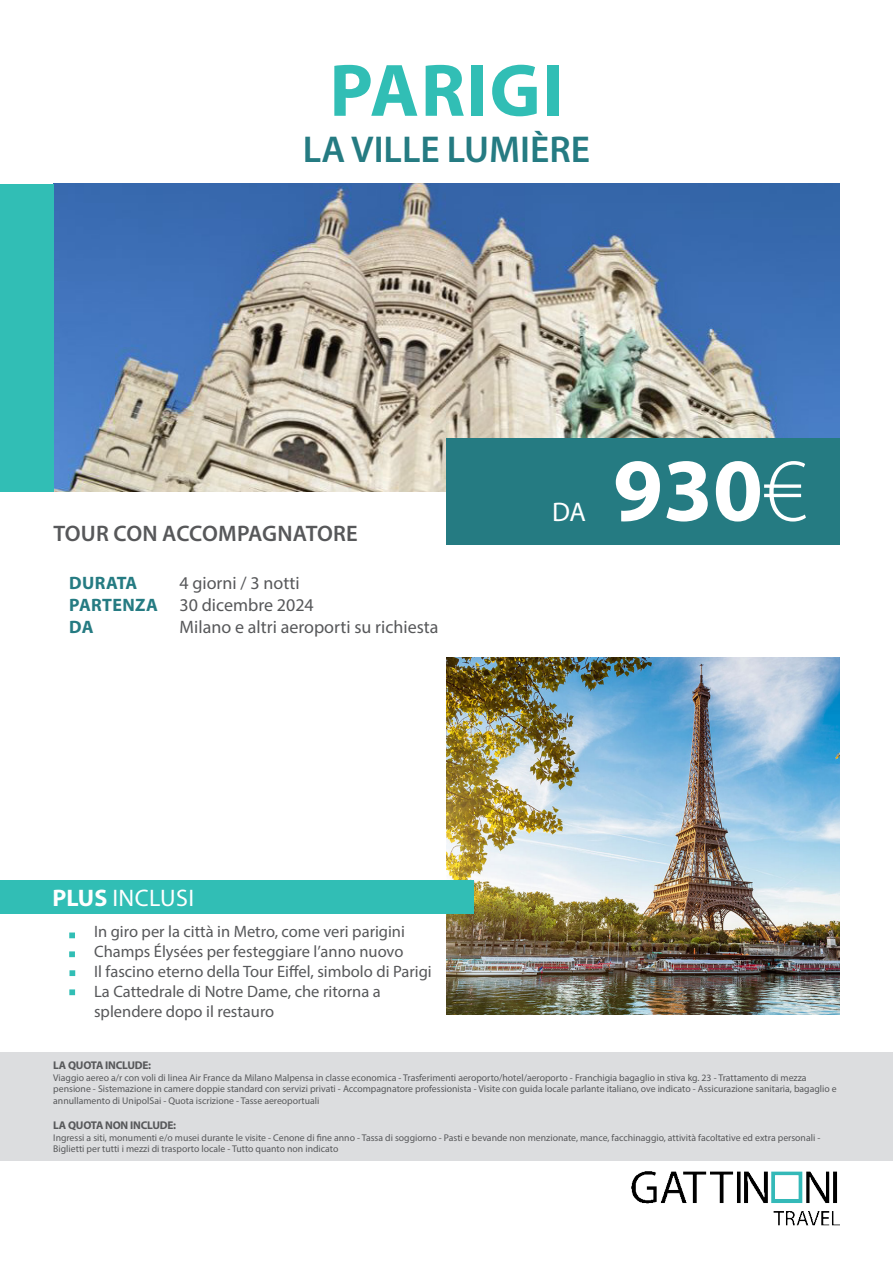
<style>
.page{position:relative;width:893px;height:1263px;background:#fff}
.page>*{position:absolute;margin:0;border:0;box-sizing:border-box;transform-origin:0 0}
.t1{font:700 90px "Myriad Pro";color:#fff}
.t2{font:700 75px "Myriad Pro";letter-spacing:.02em;color:#31beb5}
.t3{font:600 37.5px "Myriad Pro";color:#257b82}
.t4{font:27px "Myriad Pro";color:#fff}
.t5{font:24px "Myriad Pro";letter-spacing:.02em;color:#fff}
.t6{font:600 22.5px "Myriad Pro";color:#57585a}
.t7{font:18px "Myriad Pro";color:#57585a}
.t8{font:700 18px "Myriad Pro";letter-spacing:.02em;color:#257b82}
.t9{font:16.5px/19.8px "Myriad Pro";color:#57585a}
.t10{font:700 11.25px "Myriad Pro";letter-spacing:-.02em;color:#57585a}
.t11{font:9.75px/11.7px "Myriad Pro";color:#57585a}
.s1{font-weight:700}
.s2{font-weight:300}
</style>
<div class="page">
<img style="left:446px;top:657px;width:394px;height:358px">
<img style="left:53px;top:184px;width:786px;height:308px">
<div style="left:0;top:1052px;width:893px;height:108px;background:#dcdddf"></div>
<div style="left:0;top:880px;width:473px;height:33px;background:#31beb5"></div>
<div style="left:446px;top:438px;width:394px;height:107px;background:#257b82"></div>
<img style="left:613px;top:1160px;width:227px;height:66px">
<div style="left:0;top:184px;width:53px;height:308px;background:#31beb5"></div>
<svg style="left:69px;top:951px;width:6px;height:6px"></svg>
<svg style="left:69px;top:970px;width:6px;height:6px"></svg>
<svg style="left:69px;top:932px;width:6px;height:6px"></svg>
<svg style="left:69px;top:989px;width:6px;height:6px"></svg>
<p class="t2" style="left:329px;top:42px;width:236px">PARIGI</p>
<p class="t3" style="left:303px;top:125px;width:288px">LA VILLE LUMIÈRE</p>
<p class="t6" style="left:53px;top:519px;width:306px">TOUR CON ACCOMPAGNATORE</p>
<p class="t8" style="left:69px;top:571px;width:70px">DURATA</p>
<p class="t8" style="left:69px;top:593px;width:90px">PARTENZA</p>
<p class="t8" style="left:69px;top:615px;width:26px">DA</p>
<p class="t7" style="left:180px;top:572px;width:122px">4 giorni / 3 notti</p>
<p class="t7" style="left:180px;top:594px;width:136px">30 dicembre 2024</p>
<p class="t7" style="left:180px;top:615px;width:260px">Milano e altri aeroporti su richiesta</p>
<p class="t5" style="left:52px;top:883px;width:143px"><span class="s1">PLUS</span> INCLUSI</p>
<p class="t9" style="left:94px;top:922px;width:312px">In giro per la città in Metro, come veri parigini</p>
<p class="t9" style="left:94px;top:941px;width:311px">Champs Élysées per festeggiare l’anno nuovo</p>
<p class="t9" style="left:94px;top:961px;width:339px">Il fascino eterno della Tour Eiffel, simbolo di Parigi</p>
<p class="t9" style="left:94px;top:981px;width:288px">La Cattedrale di Notre Dame, che ritorna a splendere dopo il restauro</p>
<p class="t4" style="left:552px;top:495px;width:36px">DA</p>
<p class="t1" style="left:613px;top:431px;width:195px">930<span class="s2">€</span></p>
<p class="t10" style="left:53px;top:1058px;width:99px">LA QUOTA INCLUDE:</p>
<p class="t11" style="left:53px;top:1071px;width:785px">Viaggio aereo a/r con voli di linea Air France da Milano Malpensa in classe economica - Trasferimenti aeroporto/hotel/aeroporto - Franchigia bagaglio in stiva kg. 23 - Trattamento di mezza pensione - Sistemazione in camere doppie standard con servizi privati - Accompagnatore professionista - Visite con guida locale parlante italiano, ove indicato - Assicurazione sanitaria, bagaglio e annullamento di UnipolSai - Quota iscrizione - Tasse aereoportuali</p>
<p class="t10" style="left:53px;top:1118px;width:124px">LA QUOTA NON INCLUDE:</p>
<p class="t11" style="left:53px;top:1131px;width:769px">Ingressi a siti, monumenti e/o musei durante le visite - Cenone di fine anno - Tassa di soggiorno - Pasti e bevande non menzionate, mance, facchinaggio, attività facoltative ed extra personali -<br>Biglietti per tutti i mezzi di trasporto locale - Tutto quanto non indicato</p>
</div>
